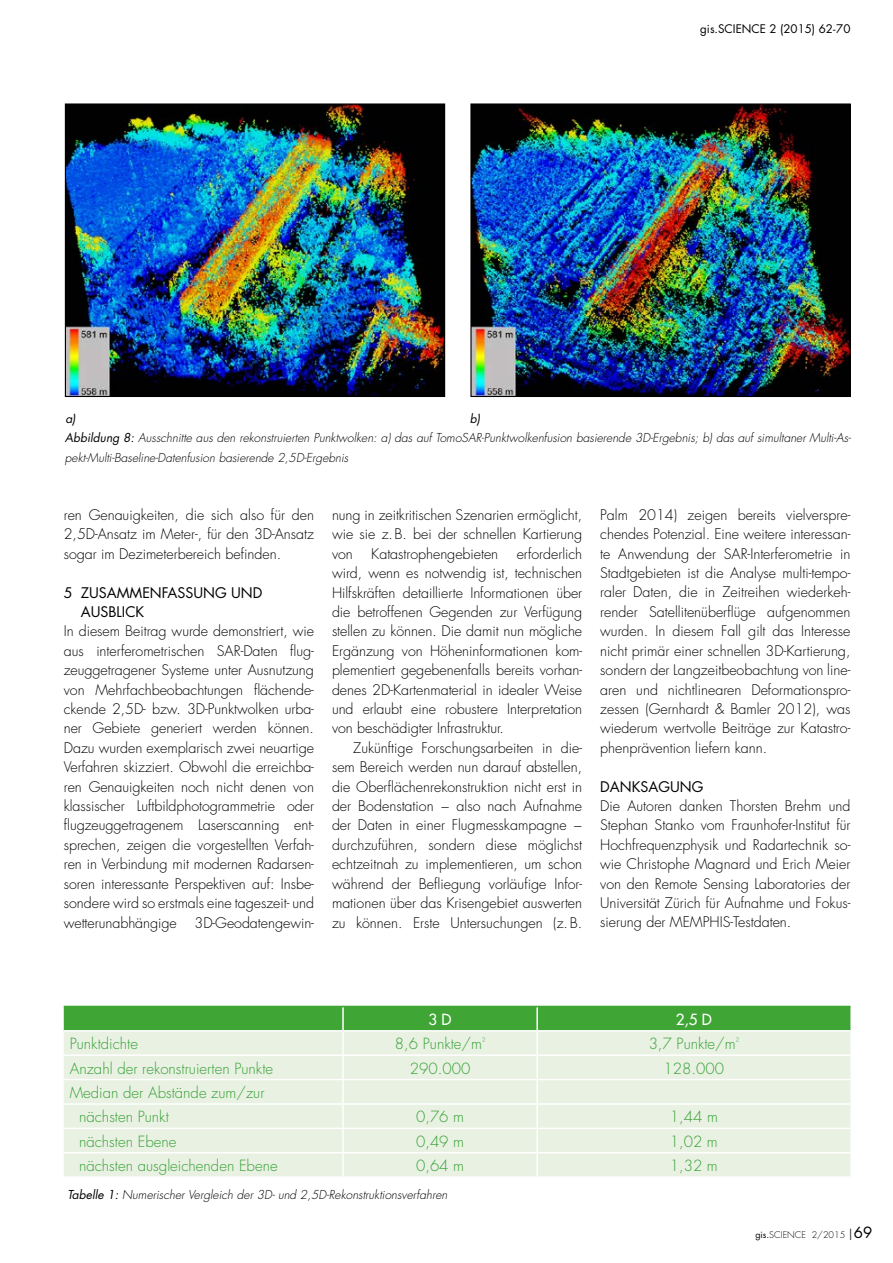
<style>
.page{position:relative;width:893px;height:1263px;background:#fff}
.page>*{position:absolute;margin:0;border:0;box-sizing:border-box;transform-origin:0 0}
.t1{font:300 15px/24.3px "Futura Std";color:#34a035}
.t2{font:500 15px "Futura Std";color:#fff}
.t3{font:300 14.25px/19.4px "Futura Std";color:#000;text-align:justify}
.t4{font:14.25px/19.4px "Futura Std";color:#000}
.t5{font:italic 300 12px/19.4px "Futura Std";color:#000}
.t6{font:italic 12px "Futura Std";color:#000}
.t7{font:11.55px "Futura Std";color:#000}
.t8{font:300 9px "Futura Std";color:#000}
.s1{font-weight:400}
.s2{font-size:15px}
.s3{font-weight:400;font-size:15px}
</style>
<div class="page">
<div style="left:64px;top:1007px;width:786px;height:23px;background:#3fa535"></div>
<div style="left:64px;top:1031px;width:786px;height:145px;background:#e9f1e2"></div>
<hr style="left:342px;top:1007px;width:2px;height:23px;background:#fff">
<hr style="left:536px;top:1007px;width:2px;height:23px;background:#fff">
<hr style="left:342px;top:1031px;width:2px;height:23px;background:#fff">
<hr style="left:536px;top:1031px;width:2px;height:23px;background:#fff">
<hr style="left:64px;top:1054px;width:279px;height:2px;background:#fff">
<hr style="left:343px;top:1054px;width:194px;height:2px;background:#fff">
<hr style="left:342px;top:1056px;width:2px;height:23px;background:#fff">
<hr style="left:537px;top:1054px;width:313px;height:2px;background:#fff">
<hr style="left:536px;top:1056px;width:2px;height:23px;background:#fff">
<hr style="left:64px;top:1079px;width:279px;height:1px;background:#fff">
<hr style="left:343px;top:1079px;width:194px;height:1px;background:#fff">
<hr style="left:342px;top:1080px;width:2px;height:23px;background:#fff">
<hr style="left:537px;top:1079px;width:313px;height:1px;background:#fff">
<hr style="left:536px;top:1080px;width:2px;height:23px;background:#fff">
<hr style="left:64px;top:1103px;width:279px;height:2px;background:#fff">
<hr style="left:343px;top:1103px;width:194px;height:2px;background:#fff">
<hr style="left:342px;top:1105px;width:2px;height:22px;background:#fff">
<hr style="left:537px;top:1103px;width:313px;height:2px;background:#fff">
<hr style="left:536px;top:1105px;width:2px;height:22px;background:#fff">
<hr style="left:64px;top:1127px;width:279px;height:2px;background:#fff">
<hr style="left:343px;top:1127px;width:194px;height:2px;background:#fff">
<hr style="left:342px;top:1129px;width:2px;height:23px;background:#fff">
<hr style="left:537px;top:1127px;width:313px;height:2px;background:#fff">
<hr style="left:536px;top:1129px;width:2px;height:23px;background:#fff">
<hr style="left:64px;top:1152px;width:279px;height:1px;background:#fff">
<hr style="left:343px;top:1152px;width:194px;height:1px;background:#fff">
<hr style="left:342px;top:1153px;width:2px;height:23px;background:#fff">
<hr style="left:537px;top:1152px;width:313px;height:1px;background:#fff">
<hr style="left:536px;top:1153px;width:2px;height:23px;background:#fff">
<hr style="left:64px;top:1006px;width:279px;height:1px;background:#3fa535">
<hr style="left:343px;top:1006px;width:194px;height:1px;background:#3fa535">
<hr style="left:537px;top:1006px;width:313px;height:1px;background:#3fa535">
<img style="left:67px;top:105px;width:376px;height:290px">
<div style="left:65px;top:103px;width:380px;height:294px;border:1px solid #000"></div>
<img style="left:472px;top:105px;width:377px;height:290px">
<div style="left:470px;top:103px;width:381px;height:294px;border:1px solid #000"></div>
<p class="t7" style="left:700px;top:22px;width:152px">gis.SCIENCE 2 (2015) 62-70</p>
<p class="t5" style="left:65px;top:409px;width:788px;text-indent:405px"><span class="s1">b)<br>Abbildung 8:</span> Ausschnitte aus den rekonstruierten Punktwolken: a) das auf TomoSAR-Punktwolkenfusion basierende 3D-Ergebnis; b) das auf simultaner Multi-As&shy;pekt-Multi-Baseline-Datenfusion basierende 2,5D-Ergebnis</p>
<p class="t6" style="left:65px;top:411px;width:12px">a)</p>
<p class="t3" style="left:64px;top:505px;width:252px">ren Genauigkeiten, die sich also für den 2,5D-Ansatz im Meter-, für den 3D-Ansatz sogar im Dezimeterbereich befinden.</p>
<p class="t4" style="left:81px;top:583px;width:183px;text-indent:-17px">5 ZUSAMMENFASSUNG UND<br>AUSBLICK</p>
<p class="t3" style="left:64px;top:622px;width:252px">In diesem Beitrag wurde demonstriert, wie aus interferometrischen SAR-Daten flug&shy;zeuggetragener Systeme unter Ausnutzung von Mehrfachbeobachtungen flächende&shy;ckende 2,5D- bzw. 3D-Punktwolken urba&shy;ner Gebiete generiert werden können.<br>Dazu wurden exemplarisch zwei neuartige Verfahren skizziert. Obwohl die erreichba&shy;ren Genauigkeiten noch nicht denen von klassischer Luftbildphotogrammetrie oder flugzeuggetragenem Laserscanning ent&shy;sprechen, zeigen die vorgestellten Verfah&shy;ren in Verbindung mit modernen Radarsen&shy;soren interessante Perspektiven auf: Insbe&shy;sondere wird so erstmals eine tageszeit- und wetterunabhängige 3D-Geodatengewin-</p>
<p class="t3" style="left:332px;top:505px;width:252px">nung in zeitkritischen Szenarien ermöglicht, wie sie z.B. bei der schnellen Kartierung von</p>
<p class="t3" style="left:332px;top:544px;width:252px;text-indent:185px">erforderlich wird, wenn es notwendig ist, technischen Hilfskräften detaillierte Informationen über die betroffenen Gegenden zur Verfügung stellen zu können. Die damit nun mögliche Ergänzung von Höheninformationen kom&shy;plementiert gegebenenfalls bereits vorhan&shy;denes 2D-Kartenmaterial in idealer Weise und erlaubt eine robustere Interpretation von beschädigter Infrastruktur.</p>
<p class="t3" style="left:332px;top:738px;width:252px;text-indent:21px">Zukünftige Forschungsarbeiten in die&shy;sem Bereich werden nun darauf abstellen, die Oberflächenrekonstruktion nicht erst in der Bodenstation − also nach Aufnahme der Daten in einer Flugmesskampagne − durchzuführen, sondern diese möglichst echtzeitnah zu implementieren, um schon während der Befliegung vorläufige Infor&shy;mationen über das Krisengebiet auswerten zu können. Erste Untersuchungen (z.B.</p>
<p class="t3" style="left:371px;top:544px;width:128px">Katastrophengebieten</p>
<p class="t3" style="left:600px;top:505px;width:252px">Palm 2014) zeigen bereits vielverspre&shy;chendes Potenzial. Eine weitere interessan&shy;te Anwendung der SAR-Interferometrie in Stadtgebieten ist die Analyse multi-tempo&shy;raler Daten, die in Zeitreihen wiederkeh&shy;render Satellitenüberflüge aufgenommen wurden. In diesem Fall gilt das Interesse nicht primär einer schnellen 3D-Kartierung, sondern der Langzeitbeobachtung von line&shy;aren und nichtlinearen Deformationspro&shy;zessen (Gernhardt &amp; Bamler 2012), was wiederum wertvolle Beiträge zur Katastro&shy;phenprävention liefern kann.</p>
<p class="t4" style="left:600px;top:777px;width:105px">DANKSAGUNG</p>
<p class="t3" style="left:600px;top:796px;width:252px">Die Autoren danken Thorsten Brehm und Stephan Stanko vom Fraunhofer-Institut für Hochfrequenzphysik und Radartechnik so&shy;wie Christophe Magnard und Erich Meier von den Remote Sensing Laboratories der Universität Zürich für Aufnahme und Fokus&shy;sierung der MEMPHIS-Testdaten.</p>
<p class="t2" style="left:429px;top:1010px;width:24px">3 D</p>
<p class="t2" style="left:676px;top:1010px;width:37px">2,5 D</p>
<p class="t1" style="left:70px;top:1032px;width:70px">Punktdichte</p>
<p class="t1" style="left:395px;top:1032px;width:92px">8,6 Punkte/m<sup>²</sup></p>
<p class="t1" style="left:649px;top:1032px;width:92px">3,7 Punkte/m<sup>²</sup></p>
<p class="t1" style="left:70px;top:1056px;width:205px">Anzahl der rekonstruierten Punkte</p>
<p class="t1" style="left:410px;top:1056px;width:62px">290.000</p>
<p class="t1" style="left:664px;top:1056px;width:62px">128.000</p>
<p class="t1" style="left:79px;top:1081px;width:187px;text-indent:-9px">Median der Abstände zum/zur nächsten Punkt</p>
<p class="t1" style="left:416px;top:1105px;width:50px">0,76 m</p>
<p class="t1" style="left:670px;top:1105px;width:50px">1,44 m</p>
<p class="t1" style="left:79px;top:1129px;width:99px">nächsten Ebene</p>
<p class="t1" style="left:416px;top:1129px;width:50px">0,49 m</p>
<p class="t1" style="left:670px;top:1129px;width:50px">1,02 m</p>
<p class="t1" style="left:79px;top:1154px;width:200px">nächsten ausgleichenden Ebene</p>
<p class="t1" style="left:416px;top:1154px;width:50px">0,64 m</p>
<p class="t1" style="left:670px;top:1154px;width:50px">1,32 m</p>
<p class="t5" style="left:68px;top:1186px;width:381px"><span class="s1">Tabelle 1:</span> Numerischer Vergleich der 3D- und 2,5D-Rekonstruktionsverfahren</p>
<p class="t8" style="left:755px;top:1229px;width:118px"><span class="s1">gis.</span>SCIENCE 2/2015 <span class="s2">I</span> <span class="s3">69</span></p>
</div>
